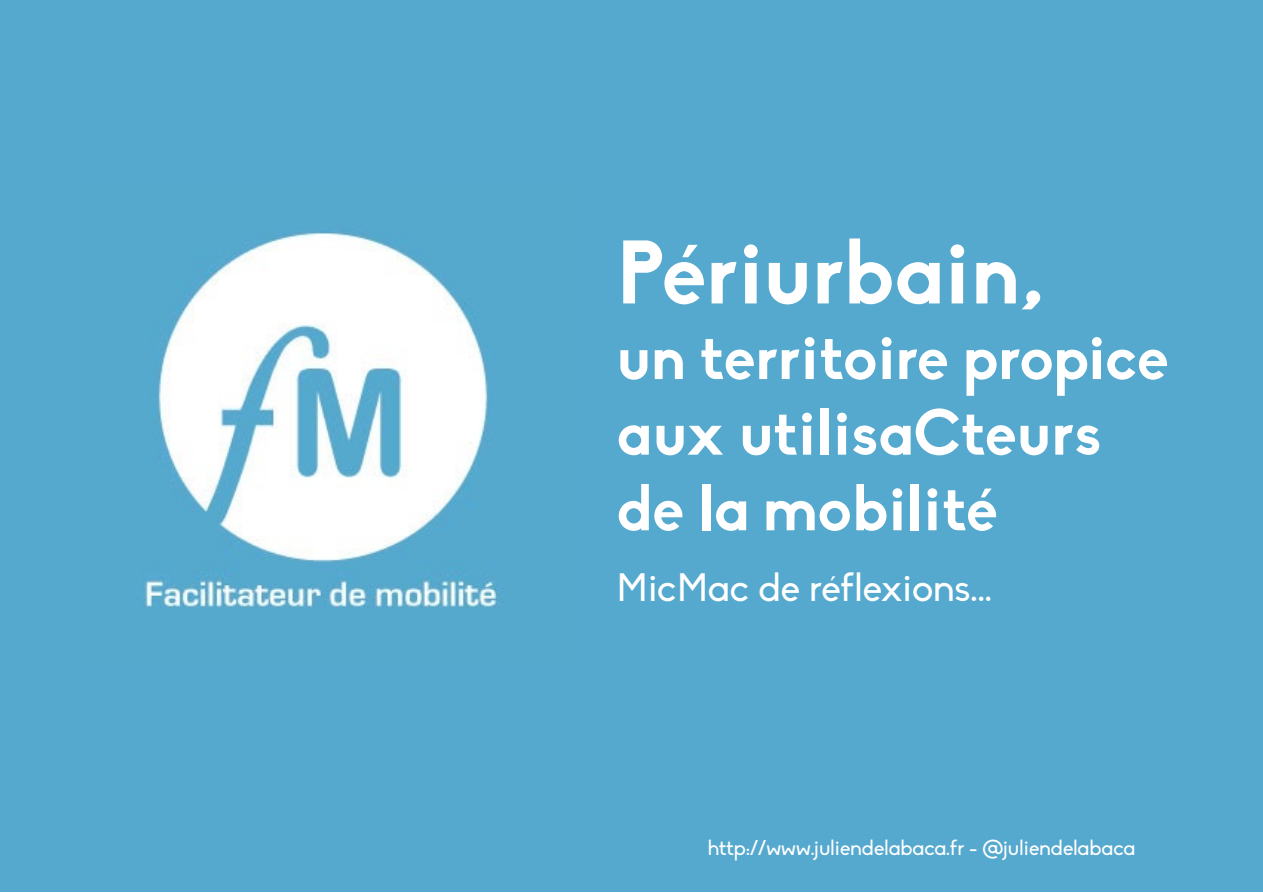
<style>
.page{position:relative;width:1263px;height:893px;background:#fff}
.page>*{position:absolute;margin:0;border:0;box-sizing:border-box;transform-origin:0 0}
.t1{font:700 88.5px "Biko";color:#fff}
.t2{font:700 63px/75.6px "Biko";color:#fff}
.t3{font:39px "Biko";color:#fff}
.t4{font:21px "Biko";color:#fff}
</style>
<div class="page">
<div style="left:0;top:1px;width:1262px;height:891px;background:#55a9ce"></div>
<img style="left:145px;top:232px;width:355px;height:376px">
<h1 class="t1" style="left:617px;top:219px;width:427px">Périurbain,</h1>
<p class="t2" style="left:617px;top:320px;width:554px">un territoire propice aux utilisaCteurs de la mobilité</p>
<p class="t3" style="left:617px;top:566px;width:377px">MicMac de réflexions...</p>
<p class="t4" style="left:708px;top:836px;width:429px">http://www.juliendelabaca.fr - @juliendelabaca</p>
</div>
